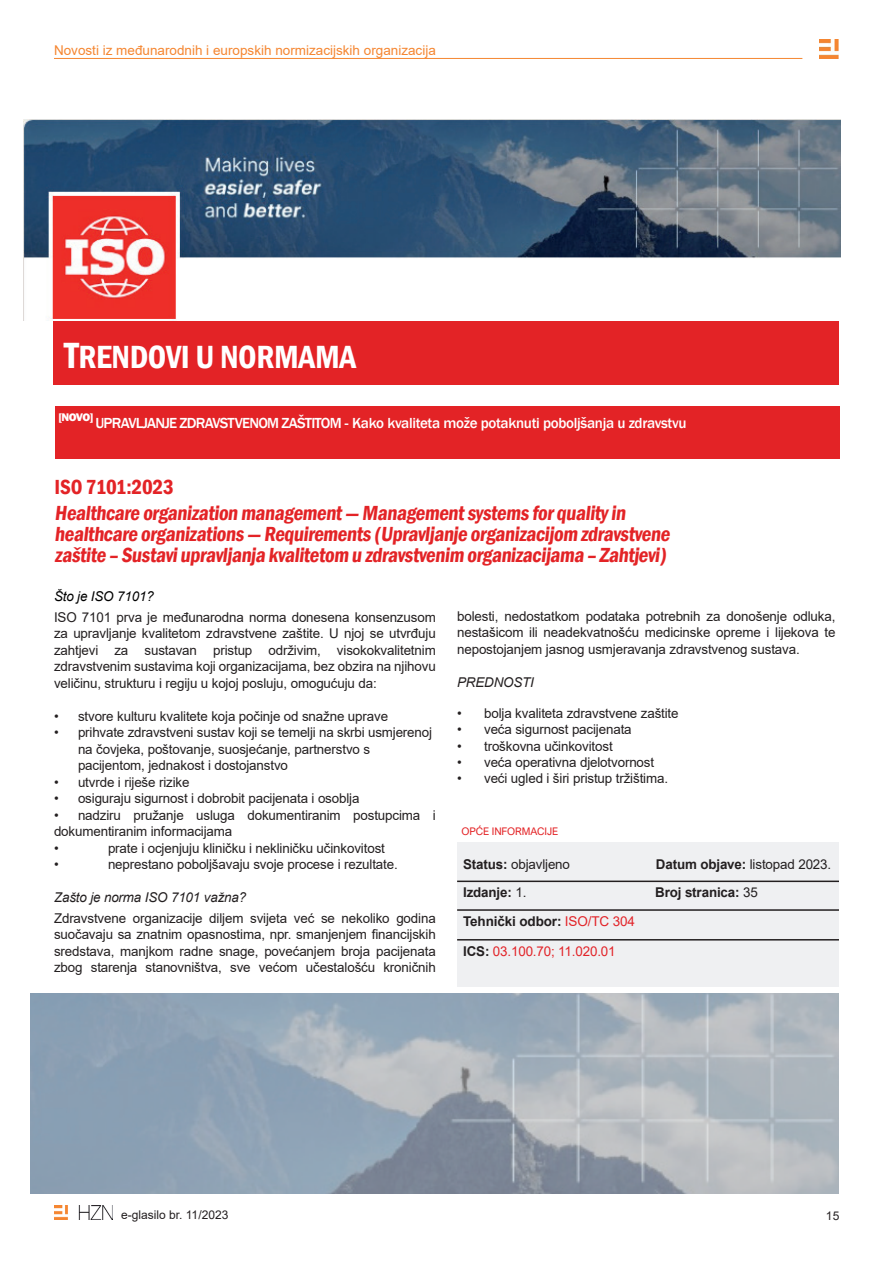
<style>
.page{position:relative;width:893px;height:1263px;background:#fff}
.page>*{position:absolute;margin:0;border:0;box-sizing:border-box;transform-origin:0 0}
.t1{font:600 condensed 33px "Franklin Gothic";letter-spacing:-.01em;color:#fff}
.t2{font:600 condensed 21px/25.2px "Franklin Gothic";letter-spacing:-.02em;color:#e32326}
.t3{font:500 15px "Franklin Gothic";letter-spacing:-.025em;color:#fff}
.t4{font:13.5px/16.5px "Arial";letter-spacing:-.01em;color:#231f20;text-align:justify}
.t5{font:13.5px "Arial";color:#f58631}
.t6{font:700 13.5px "Arial";letter-spacing:-.01em;color:#231f20}
.t7{font:italic 13.5px "Arial";letter-spacing:-.01em;color:#231f20}
.t8{font:13.5px "Arial";letter-spacing:-.01em;color:#e22328}
.t9{font:italic 13.5px "Arial";letter-spacing:-.01em;color:#000}
.t10{font:12px "Arial";color:#231f20}
.t11{font:10.5px "Arial Nova";letter-spacing:-.01em;color:#e32326}
.s1{font-size:37.5px}
.s2{font-weight:700}
.s3{font-weight:400}
.s4{font-weight:400;color:#e22328}
.s5{font-weight:700;color:#231f20}
</style>
<div class="page">
<img style="left:819px;top:40px;width:19px;height:19px">
<img style="left:55px;top:1206px;width:57px;height:13px">
<hr style="left:54px;top:58px;width:748px;height:1px;background:#f58630">
<div style="left:54px;top:321px;width:785px;height:64px;background:#e32326"></div>
<div style="left:56px;top:406px;width:784px;height:53px;background:#e32326"></div>
<img style="left:24px;top:119px;width:817px;height:202px">
<div style="left:457px;top:842px;width:382px;height:144px;background:#eff0f2"></div>
<hr style="left:457px;top:880px;width:382px;height:2px;background:#231f20">
<hr style="left:457px;top:909px;width:382px;height:2px;background:#231f20">
<hr style="left:457px;top:939px;width:382px;height:1px;background:#231f20">
<img style="left:31px;top:993px;width:807px;height:201px">
<p class="t5" style="left:54px;top:40px;width:383px">Novosti iz međunarodnih i europskih normizacijskih organizacija</p>
<h1 class="t1" style="left:64px;top:335px;width:294px"><span class="s1">T</span>RENDOVI U NORMAMA</h1>
<p class="t3" style="left:59px;top:413px;width:629px"><sup>[NOVO]</sup> UPRAVLJANJE ZDRAVSTVENOM ZAŠTITOM - Kako kvaliteta može potaknuti poboljšanja u zdravstvu</p>
<h2 class="t2" style="left:55px;top:474px;width:576px">ISO 7101:2023<br>Healthcare organization management— Managementsystems forquality in</h2>
<h2 class="t2" style="left:55px;top:523px;width:620px;line-height:21px">healthcare organizations — Requirements (Upravljanje organizacijom zdravstvene zaštite – Sustaviupravljanja kvalitetom u zdravstvenim organizacijama – Zahtjevi)</h2>
<p class="t9" style="left:54px;top:587px;width:101px">Što je ISO 7101?</p>
<p class="t4" style="left:54px;top:608px;width:383px">ISO 7101 prva je međunarodna norma donesena konsenzusom za upravljanje kvalitetom zdravstvene zaštite. U njoj se utvrđuju zahtjevi za sustavan pristup održivim, visokokvalitetnim zdravstvenim sustavima koji organizacijama, bez obzira na njihovu veličinu, strukturu i regiju u kojoj posluju, omogućuju da:</p>
<p class="t4" style="left:54px;top:707px;width:336px">• stvore kulturu kvalitete koja počinje od snažne uprave</p>
<p class="t4" style="left:78px;top:724px;width:355px;text-align:left;text-indent:-24px">• prihvate zdravstveni sustav koji se temelji na skrbi usmjerenoj na čovjeka, poštovanje, suosjećanje, partnerstvo s pacijentom, jednakost i dostojanstvo</p>
<p class="t4" style="left:54px;top:773px;width:137px">• utvrde i riješe rizike</p>
<p class="t4" style="left:54px;top:790px;width:307px">• osiguraju sigurnost i dobrobit pacijenata i osoblja</p>
<p class="t4" style="left:54px;top:806px;width:383px;text-align:left">• nadziru pružanje usluga dokumentiranim postupcima i dokumentiranim informacijama<br>•</p>
<p class="t4" style="left:457px;top:608px;width:380px">bolesti, nedostatkom podataka potrebnih za donošenje odluka, nestašicom ili neadekvatnošću medicinske opreme i lijekova te nepostojanjem jasnog usmjeravanja zdravstvenog sustava.</p>
<p class="t7" style="left:457px;top:673px;width:78px">PREDNOSTI</p>
<p class="t4" style="left:457px;top:705px;width:223px">• bolja kvaliteta zdravstvene zaštite</p>
<p class="t4" style="left:457px;top:721px;width:176px">• veća sigurnost pacijenata</p>
<p class="t4" style="left:457px;top:738px;width:157px">• troškovna učinkovitost</p>
<p class="t4" style="left:457px;top:754px;width:199px">• veća operativna djelotvornost</p>
<p class="t4" style="left:457px;top:770px;width:212px">• veći ugled i širi pristup tržištima.</p>
<p class="t11" style="left:461px;top:825px;width:98px">OPĆE INFORMACIJE</p>
<p class="t4" style="left:463px;top:855px;width:108px"><span class="s2">Status:</span> objavljeno</p>
<p class="t4" style="left:656px;top:855px;width:177px"><span class="s2">Datum objave:</span> listopad 2023.</p>
<p class="t6" style="left:463px;top:883px;width:65px">Izdanje: <span class="s3">1.</span></p>
<p class="t6" style="left:655px;top:883px;width:104px">Broj stranica: <span class="s3">35</span></p>
<p class="t6" style="left:463px;top:911px;width:173px">Tehnički odbor: <span class="s4">ISO/TC 304</span></p>
<p class="t8" style="left:463px;top:941px;width:154px"><span class="s5">ICS:</span> 03.100.70; 11.020.01</p>
<p class="t4" style="left:108px;top:839px;width:278px">prate i ocjenjuju kliničku i nekliničku učinkovitost</p>
<p class="t4" style="left:54px;top:856px;width:6px">•</p>
<p class="t4" style="left:108px;top:856px;width:291px">neprestano poboljšavaju svoje procese i rezultate.</p>
<p class="t7" style="left:54px;top:888px;width:194px">Zašto je norma ISO 7101 važna?</p>
<p class="t4" style="left:54px;top:910px;width:383px">Zdravstvene organizacije diljem svijeta već se nekoliko godina suočavaju sa znatnim opasnostima, npr. smanjenjem financijskih sredstava, manjkom radne snage, povećanjem broja pacijenata zbog starenja stanovništva, sve većom učestalošću kroničnih</p>
<p class="t10" style="left:121px;top:1206px;width:109px">e-glasilo br. 11/2023</p>
<p class="t10" style="left:826px;top:1207px;width:15px">15</p>
</div>
